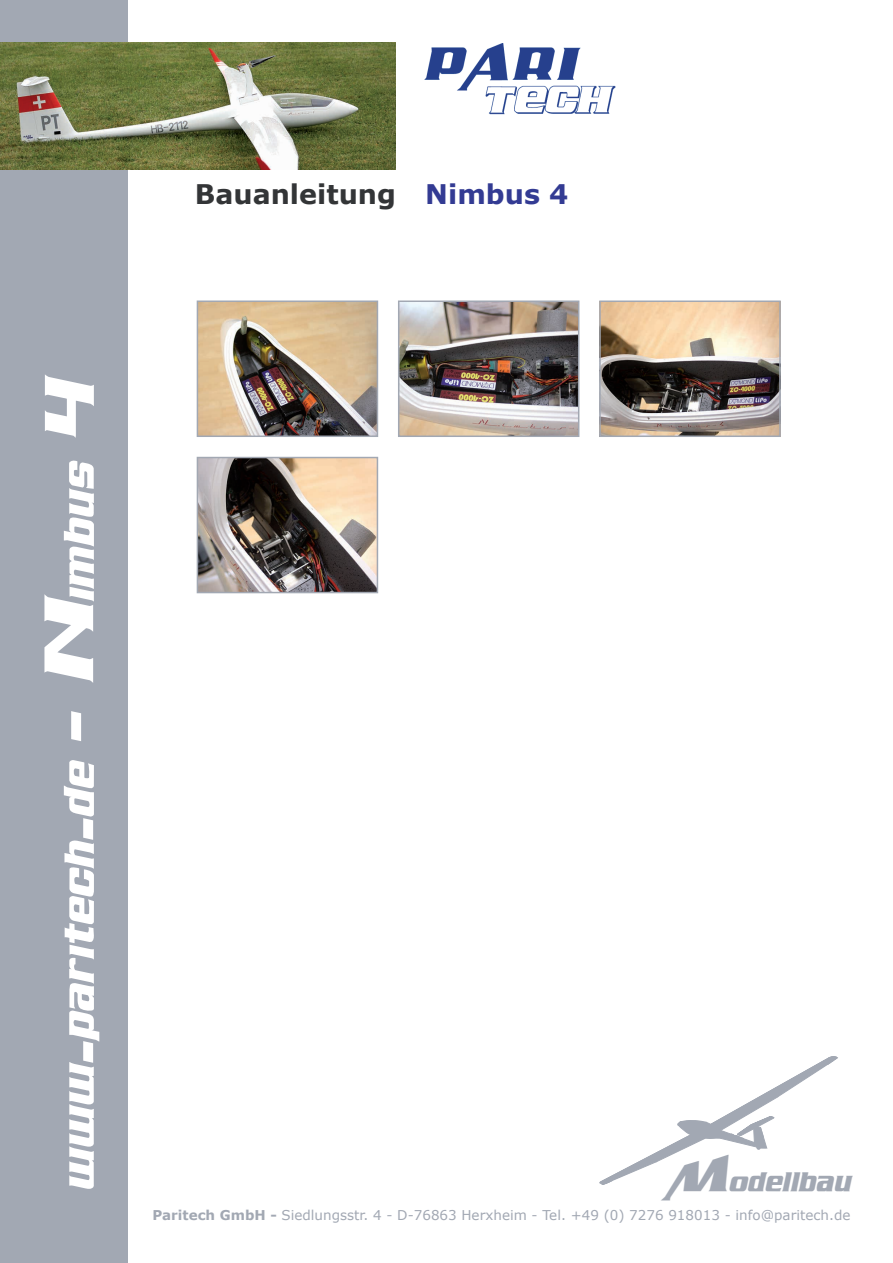
<style>
.page{position:relative;width:893px;height:1263px;background:#fff}
.page>*{position:absolute;margin:0;border:0;box-sizing:border-box;transform-origin:0 0}
.t1{font:italic 72px "Air Millhouse";color:#fff}
.t2{font:italic 45px "Air Millhouse";color:#a2a8b3}
.t3{font:700 27px "Verdana";color:#333537}
.t4{font:13.5px "Verdana";color:#a2a8b3}
.s1{color:#333b93}
.s2{font-weight:700}
</style>
<div class="page">
<div style="left:0;top:0;width:128px;height:1263px;background:#a2a8b3"></div>
<svg style="left:599px;top:1056px;width:239px;height:129px"></svg>
<img style="left:424px;top:43px;width:192px;height:72px">
<img style="left:0;top:43px;width:395px;height:127px">
<img style="left:200px;top:303px;width:175px;height:131px">
<div style="left:197px;top:300px;width:181px;height:137px;border:2px solid #a2a8b3"></div>
<img style="left:401px;top:303px;width:175px;height:131px">
<div style="left:398px;top:300px;width:181px;height:137px;border:2px solid #a2a8b3"></div>
<img style="left:602px;top:303px;width:176px;height:131px">
<div style="left:599px;top:300px;width:182px;height:137px;border:2px solid #a2a8b3"></div>
<img style="left:200px;top:460px;width:175px;height:130px">
<div style="left:197px;top:457px;width:181px;height:136px;border:2px solid #a2a8b3"></div>
<h3 class="t3" style="left:195px;top:175px;width:375px">Bauanleitung <span class="s1">Nimbus 4</span></h3>
<h1 class="t1" style="left:30px;top:1192px;width:819px;rotate:-90deg">www.paritech.de - Nimbus 4</h1>
<h2 class="t2" style="left:670px;top:1151px;width:182px">Modellbau</h2>
<p class="t4" style="left:152px;top:1206px;width:700px"><span class="s2">Paritech GmbH -</span> Siedlungsstr. 4 - D-76863 Herxheim - Tel. +49 (0) 7276 918013 - info@paritech.de</p>
</div>
